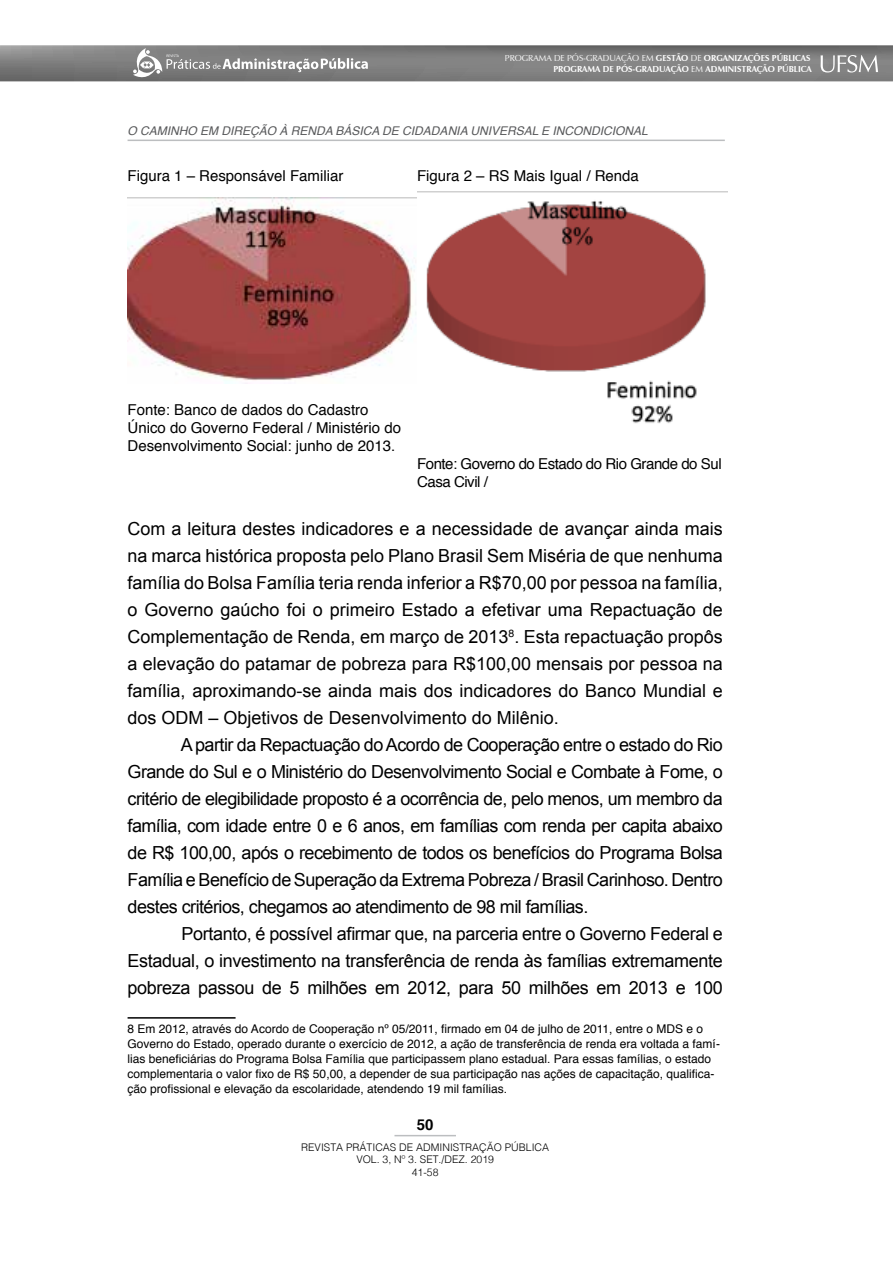
<style>
.page{position:relative;width:893px;height:1263px;background:#fff}
.page>*{position:absolute;margin:0;border:0;box-sizing:border-box;transform-origin:0 0}
.t1{font:18px/27px "Arial";letter-spacing:-.02em;color:#000;text-align:justify}
.t2{font:15px/18px "Helvetica";color:#000}
.t3{font:15px/18px "Helvetica";letter-spacing:-.03em;color:#000}
.t4{font:700 15px "Helvetica";color:#000}
.t5{font:12px/15px "Helvetica";color:#000}
.t6{font:italic 12px "Helvetica";color:#58595b}
.t7{font:300 10.5px/12.6px "Helvetica";color:#000;text-align:center}
.t8{font:700 8.7px/10.6px "Zapf Humanist 601 BT";color:#fff;text-align:right}
.s1{font-weight:400}
</style>
<div class="page">
<hr style="left:394px;top:1135px;width:62px;height:1px;background:#bcbec0">
<svg style="left:0;top:45px;width:893px;height:37px;background:#858585"></svg>
<hr style="left:128px;top:140px;width:597px;height:1px;background:#bcbec0">
<hr style="left:128px;top:1017px;width:108px;height:2px;background:#000">
<img style="left:128px;top:198px;width:289px;height:186px">
<img style="left:417px;top:191px;width:310px;height:233px">
<p class="t8" style="left:505px;top:53px;width:308px"><span class="s1">PROGRAMA DE PÓS-GRADUAÇÃO EM</span> GESTÃO <span class="s1">DE</span> ORGANIZAÇÕES PÚBLICAS<br>PROGRAMA DE PÓS-GRADUAÇÃO <span class="s1">EM</span> ADMINISTRAÇÃO PÚBLICA</p>
<p class="t6" style="left:128px;top:122px;width:522px">O CAMINHO EM DIREÇÃO À RENDA BÁSICA DE CIDADANIA UNIVERSAL E INCONDICIONAL</p>
<p class="t2" style="left:128px;top:168px;width:217px">Figura 1 – Responsável Familiar</p>
<p class="t2" style="left:417px;top:168px;width:223px">Figura 2 – RS Mais Igual / Renda</p>
<p class="t2" style="left:128px;top:402px;width:275px">Fonte: Banco de dados do Cadastro<br>Único do Governo Federal / Ministério do<br>Desenvolvimento Social: junho de 2013.</p>
<p class="t3" style="left:417px;top:456px;width:306px">Fonte: Governo do Estado do Rio Grande do Sul<br>Casa Civil /</p>
<p class="t1" style="left:128px;top:515px;width:597px">Com a leitura destes indicadores e a necessidade de avançar ainda mais na marca histórica proposta pelo Plano Brasil Sem Miséria de que nenhuma família do Bolsa Família teria renda inferior a R$70,00 por pessoa na família, o Governo gaúcho foi o primeiro Estado a efetivar uma Repactuação de Complementação de Renda, em março de 2013<sup>8</sup>. Esta repactuação propôs a elevação do patamar de pobreza para R$100,00 mensais por pessoa na família, aproximando-se ainda mais dos indicadores do Banco Mundial e dos ODM – Objetivos de Desenvolvimento do Milênio.</p>
<p class="t1" style="left:128px;top:731px;width:597px;text-indent:53px">A partir da Repactuação do Acordo de Cooperação entre o estado do Rio Grande do Sul e o Ministério do Desenvolvimento Social e Combate à Fome, o critério de elegibilidade proposto é a ocorrência de, pelo menos, um membro da família, com idade entre 0 e 6 anos, em famílias com renda per capita abaixo de R$ 100,00, após o recebimento de todos os benefícios do Programa Bolsa Família e Benefício de Superação da Extrema Pobreza / Brasil Carinhoso. Dentro destes critérios, chegamos ao atendimento de 98 mil famílias.</p>
<p class="t1" style="left:128px;top:920px;width:597px;text-indent:54px">Portanto, é possível afirmar que, na parceria entre o Governo Federal e Estadual, o investimento na transferência de renda às famílias extremamente pobreza passou de 5 milhões em 2012, para 50 milhões em 2013 e 100</p>
<p class="t5" style="left:128px;top:1021px;width:594px">8 Em 2012, através do Acordo de Cooperação nº 05/2011, firmado em 04 de julho de 2011, entre o MDS e o Governo do Estado, operado durante o exercício de 2012, a ação de transferência de renda era voltada a famí&shy;lias beneficiárias do Programa Bolsa Família que participassem plano estadual. Para essas famílias, o estado complementaria o valor fixo de R$ 50,00, a depender de sua participação nas ações de capacitação, qualifica&shy;ção profissional e elevação da escolaridade, atendendo 19 mil famílias.</p>
<p class="t4" style="left:417px;top:1112px;width:18px">50</p>
<p class="t7" style="left:301px;top:1140px;width:249px">REVISTA PRÁTICAS DE ADMINISTRAÇÃO PÚBLICA<br>VOL. 3, Nº 3. SET./DEZ. 2019<br>41-58</p>
</div>
